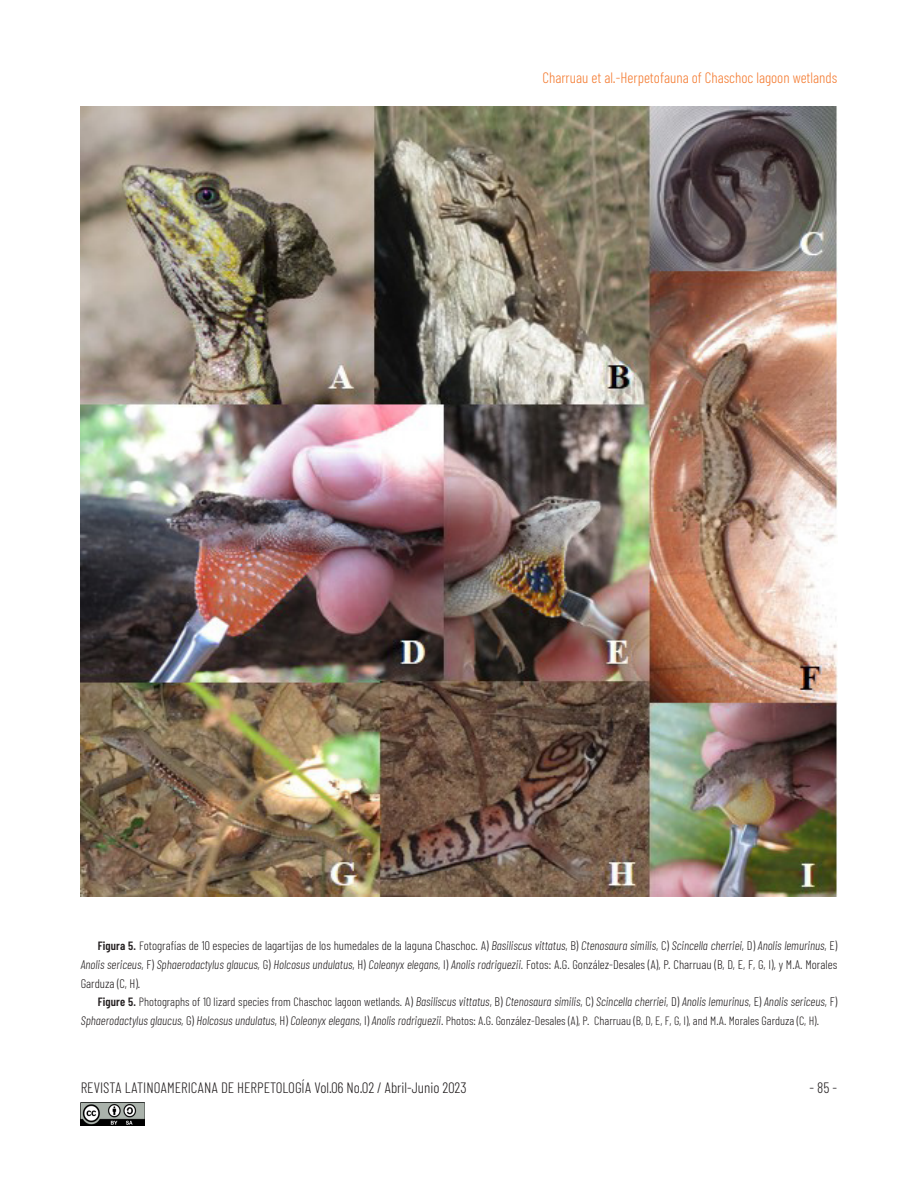
<style>
.page{position:relative;width:918px;height:1188px;background:#fff}
.page>*{position:absolute;margin:0;border:0;box-sizing:border-box;transform-origin:0 0}
.t1{font:300 15px "Barlow Condensed";color:#231f20}
.t2{font:300 15px "Barlow Condensed";color:#f47b31}
._02-txt_pie_de_Foto{font:300 12.45px/18.8px "Barlow Condensed";color:#231f20;text-align:justify}
._02-txt_pie_de_Foto-2{font:italic 300 12.45px "Barlow Condensed";color:#231f20}
._02-txt_pie_de_Foto-3{font:300 12px "Barlow Condensed";color:#231f20}
.s1{font-weight:600;font-size:12px}
.s2{font-size:12px}
.s3{font-style:italic}
.s4{font-weight:600;font-style:normal;font-size:12px}
.s5{font-style:normal;font-size:12px}
.s6{font-style:normal}
.s7{font-style:italic;font-size:12.45px}
.s8{font-size:12.45px}
</style>
<div class="page">
<img style="left:81px;top:1103px;width:64px;height:22px">
<img style="left:81px;top:107px;width:756px;height:790px">
<p class="t2" style="left:542px;top:68px;width:296px">Charruau et al.-Herpetofauna of Chaschoc lagoon wetlands</p>
<p class="_02-txt_pie_de_Foto" style="left:81px;top:936px;width:758px;text-indent:17px"><span class="s1">Figura 5.</span> <span class="s2">F</span>otografías de 10 especies de lagartijas de los humedales de la laguna Chaschoc. A) <span class="s3">Basiliscus vittatus</span>, B) <span class="s3">Ctenosaura similis</span>, C) <span class="s3">Scincella cherriei</span>, D) <span class="s3">Anolis lemurinus</span>, E)<br><span class="s3">Anolis sericeus</span>, F) <span class="s3">Sphaerodactylus glaucus,</span> G) <span class="s3">Holcosus undulatus</span>, H) <span class="s3">Coleonyx elegans</span>, I) <span class="s3">Anolis rodriguezii</span>. Fotos: A.G. González-Desales (A), P. Charruau (B, D, E, F, G, I), y M.A. Morales Garduza (C, H).</p>
<p class="_02-txt_pie_de_Foto-2" style="left:98px;top:993px;width:741px"><span class="s4">Figure 5.</span> <span class="s5">Photographs of 10 lizard species from Chaschoc lagoon wetlands.</span> <span class="s6">A)</span> Basiliscus vittatus<span class="s6">, B)</span> Ctenosaura similis<span class="s6">, C)</span> Scincella cherriei<span class="s6">, D)</span> Anolis lemurinus<span class="s6">, E)</span> Anolis sericeus<span class="s6">, F)</span></p>
<p class="_02-txt_pie_de_Foto-3" style="left:81px;top:1013px;width:740px"><span class="s7">Sphaerodactylus glaucus,</span> <span class="s8">G)</span> <span class="s7">Holcosus undulatus</span><span class="s8">, H)</span> <span class="s7">Coleonyx elegans</span><span class="s8">, I)</span> <span class="s7">Anolis rodriguezii</span><span class="s8">.</span> Photos: A.G. González-Desales (A), P. Charruau (B, D, E, F, G, I), and M.A. Morales Garduza (C, H).</p>
<p class="t1" style="left:81px;top:1079px;width:387px">REVISTA LATINOAMERICANA DE HERPETOLOGÍA Vol.06 No.02 / Abril-Junio 2023</p>
<p class="t1" style="left:810px;top:1079px;width:29px">- 85 -</p>
</div>
